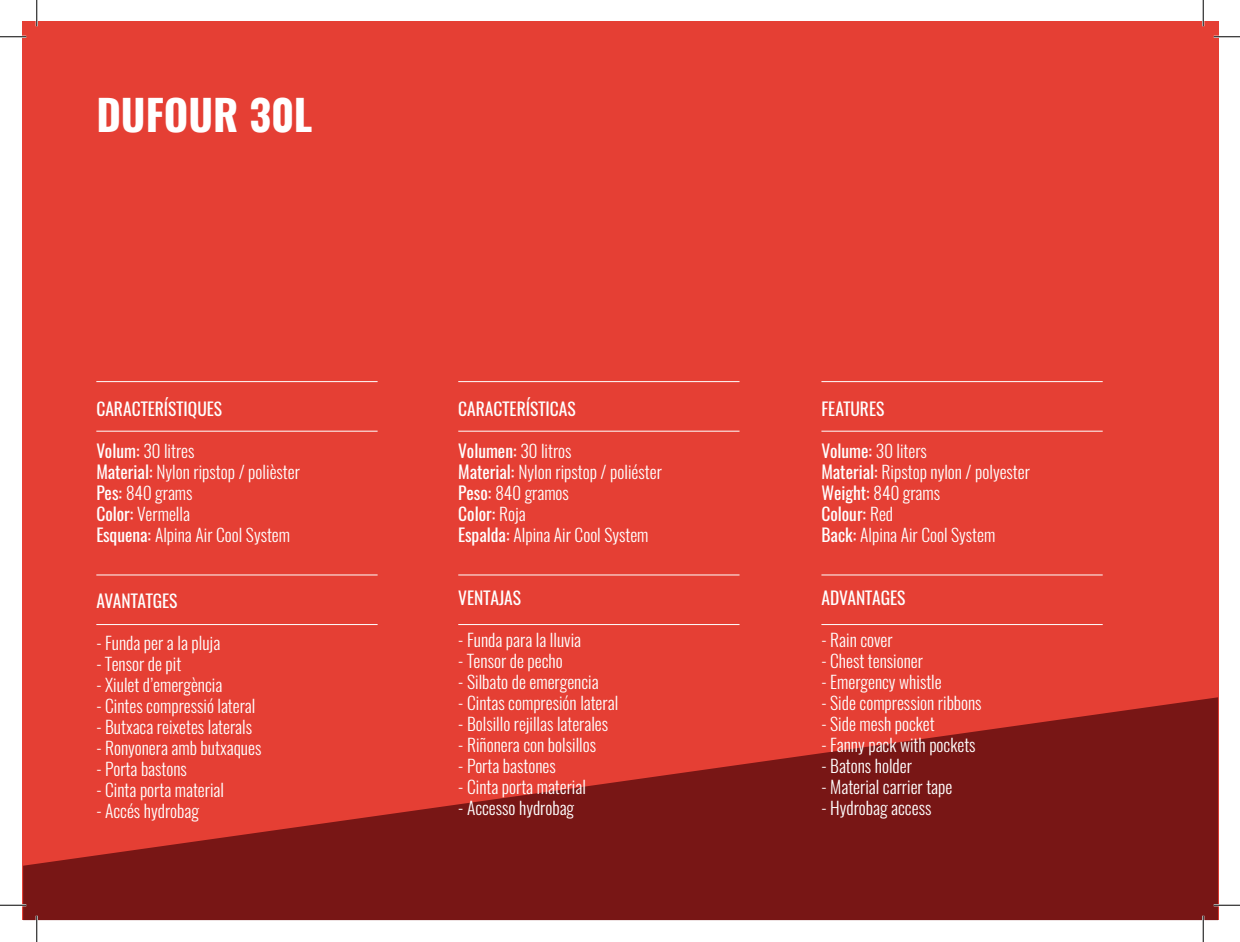
<style>
.page{position:relative;width:1240px;height:942px;background:#fff}
.page>*{position:absolute;margin:0;border:0;box-sizing:border-box;transform-origin:0 0}
.t1{font:700 42px "Oswald";color:#fff}
.t2{font:300 17.5px/21px "Oswald";color:#fff}
.t3{font:17.5px "Oswald";color:#fff}
.s1{font-weight:400}
</style>
<div class="page">
<div style="left:22px;top:22px;width:1195px;height:898px;background:#e53f34"></div>
<svg style="left:23px;top:697px;width:1194px;height:223px;fill:#781615"></svg>
<hr style="left:96px;top:381px;width:281px;height:1px;background:#fff">
<hr style="left:96px;top:431px;width:281px;height:1px;background:#fff">
<hr style="left:96px;top:574px;width:281px;height:1px;background:#fff">
<hr style="left:96px;top:624px;width:281px;height:1px;background:#fff">
<hr style="left:458px;top:381px;width:281px;height:1px;background:#fff">
<hr style="left:458px;top:431px;width:281px;height:1px;background:#fff">
<hr style="left:458px;top:574px;width:281px;height:1px;background:#fff">
<hr style="left:458px;top:624px;width:281px;height:1px;background:#fff">
<hr style="left:821px;top:381px;width:281px;height:1px;background:#fff">
<hr style="left:821px;top:431px;width:281px;height:1px;background:#fff">
<hr style="left:821px;top:574px;width:281px;height:1px;background:#fff">
<hr style="left:821px;top:624px;width:281px;height:1px;background:#fff">
<hr style="left:0;top:36px;width:26px;height:2px;background:#fff">
<hr style="left:1213px;top:36px;width:26px;height:2px;background:#fff">
<hr style="left:0;top:904px;width:26px;height:2px;background:#fff">
<hr style="left:1213px;top:904px;width:26px;height:2px;background:#fff">
<hr style="left:36px;top:0;width:2px;height:26px;background:#fff">
<hr style="left:36px;top:915px;width:2px;height:27px;background:#fff">
<hr style="left:1201px;top:0;width:3px;height:26px;background:#fff">
<hr style="left:1201px;top:915px;width:3px;height:27px;background:#fff">
<svg style="left:0;top:36px;width:26px;height:1px"></svg>
<svg style="left:1213px;top:36px;width:26px;height:1px"></svg>
<svg style="left:0;top:905px;width:26px;height:1px"></svg>
<svg style="left:1213px;top:905px;width:26px;height:1px"></svg>
<svg style="left:36px;top:0;width:1px;height:26px"></svg>
<svg style="left:36px;top:915px;width:1px;height:27px"></svg>
<svg style="left:1202px;top:0;width:1px;height:26px"></svg>
<svg style="left:1202px;top:915px;width:1px;height:27px"></svg>
<h1 class="t1" style="left:96px;top:92px;width:218px">DUFOUR 30L</h1>
<p class="t3" style="left:96px;top:393px;width:127px">CARACTERÍSTIQUES</p>
<p class="t2" style="left:96px;top:438px;width:205px"><span class="s1">Volum:</span> 30 litres<br><span class="s1">Material:</span> Nylon ripstop / polièster<br><span class="s1">Pes:</span> 840 grams<br><span class="s1">Color:</span> Vermella<br><span class="s1">Esquena:</span> Alpina Air Cool System</p>
<p class="t3" style="left:96px;top:585px;width:83px">AVANTATGES</p>
<p class="t2" style="left:96px;top:630px;width:125px">- Funda per a la pluja</p>
<p class="t2" style="left:96px;top:651px;width:86px">- Tensor de pit</p>
<p class="t2" style="left:96px;top:672px;width:128px">- Xiulet d’emergència</p>
<p class="t2" style="left:96px;top:693px;width:161px">- Cintes compressió lateral</p>
<p class="t2" style="left:96px;top:714px;width:157px">- Butxaca reixetes laterals</p>
<p class="t2" style="left:96px;top:735px;width:166px">- Ronyonera amb butxaques</p>
<p class="t2" style="left:96px;top:756px;width:92px">- Porta bastons</p>
<p class="t2" style="left:96px;top:777px;width:129px">- Cinta porta material</p>
<p class="t2" style="left:96px;top:798px;width:104px">- Accés hydrobag</p>
<p class="t3" style="left:458px;top:393px;width:119px">CARACTERÍSTICAS</p>
<p class="t2" style="left:458px;top:438px;width:205px"><span class="s1">Volumen:</span> 30 litros<br><span class="s1">Material:</span> Nylon ripstop / poliéster<br><span class="s1">Peso:</span> 840 gramos<br><span class="s1">Color:</span> Roja<br><span class="s1">Espalda:</span> Alpina Air Cool System</p>
<p class="t3" style="left:458px;top:582px;width:64px">VENTAJAS</p>
<p class="t2" style="left:458px;top:627px;width:124px">- Funda para la lluvia</p>
<p class="t2" style="left:458px;top:648px;width:106px">- Tensor de pecho</p>
<p class="t2" style="left:458px;top:669px;width:142px">- Silbato de emergencia</p>
<p class="t2" style="left:458px;top:690px;width:161px">- Cintas compresión lateral</p>
<p class="t2" style="left:458px;top:711px;width:151px">- Bolsillo rejillas laterales</p>
<p class="t2" style="left:458px;top:732px;width:139px">- Riñonera con bolsillos</p>
<p class="t2" style="left:458px;top:753px;width:99px">- Porta bastones</p>
<p class="t2" style="left:458px;top:774px;width:129px">- Cinta porta material</p>
<p class="t2" style="left:458px;top:795px;width:117px">- Accesso hydrobag</p>
<p class="t3" style="left:821px;top:393px;width:64px">FEATURES</p>
<p class="t2" style="left:821px;top:438px;width:210px"><span class="s1">Volume:</span> 30 liters<br><span class="s1">Material:</span> Ripstop nylon / polyester<br><span class="s1">Weight:</span> 840 grams<br><span class="s1">Colour:</span> Red<br><span class="s1">Back:</span> Alpina Air Cool System</p>
<p class="t3" style="left:821px;top:582px;width:86px">ADVANTAGES</p>
<p class="t2" style="left:821px;top:627px;width:73px">- Rain cover</p>
<p class="t2" style="left:821px;top:648px;width:103px">- Chest tensioner</p>
<p class="t2" style="left:821px;top:669px;width:122px">- Emergency whistle</p>
<p class="t2" style="left:821px;top:690px;width:162px">- Side compression ribbons</p>
<p class="t2" style="left:821px;top:711px;width:115px">- Side mesh pocket</p>
<p class="t2" style="left:821px;top:732px;width:156px">- Fanny pack with pockets</p>
<p class="t2" style="left:821px;top:753px;width:92px">- Batons holder</p>
<p class="t2" style="left:821px;top:774px;width:132px">- Material carrier tape</p>
<p class="t2" style="left:821px;top:795px;width:111px">- Hydrobag access</p>
</div>
